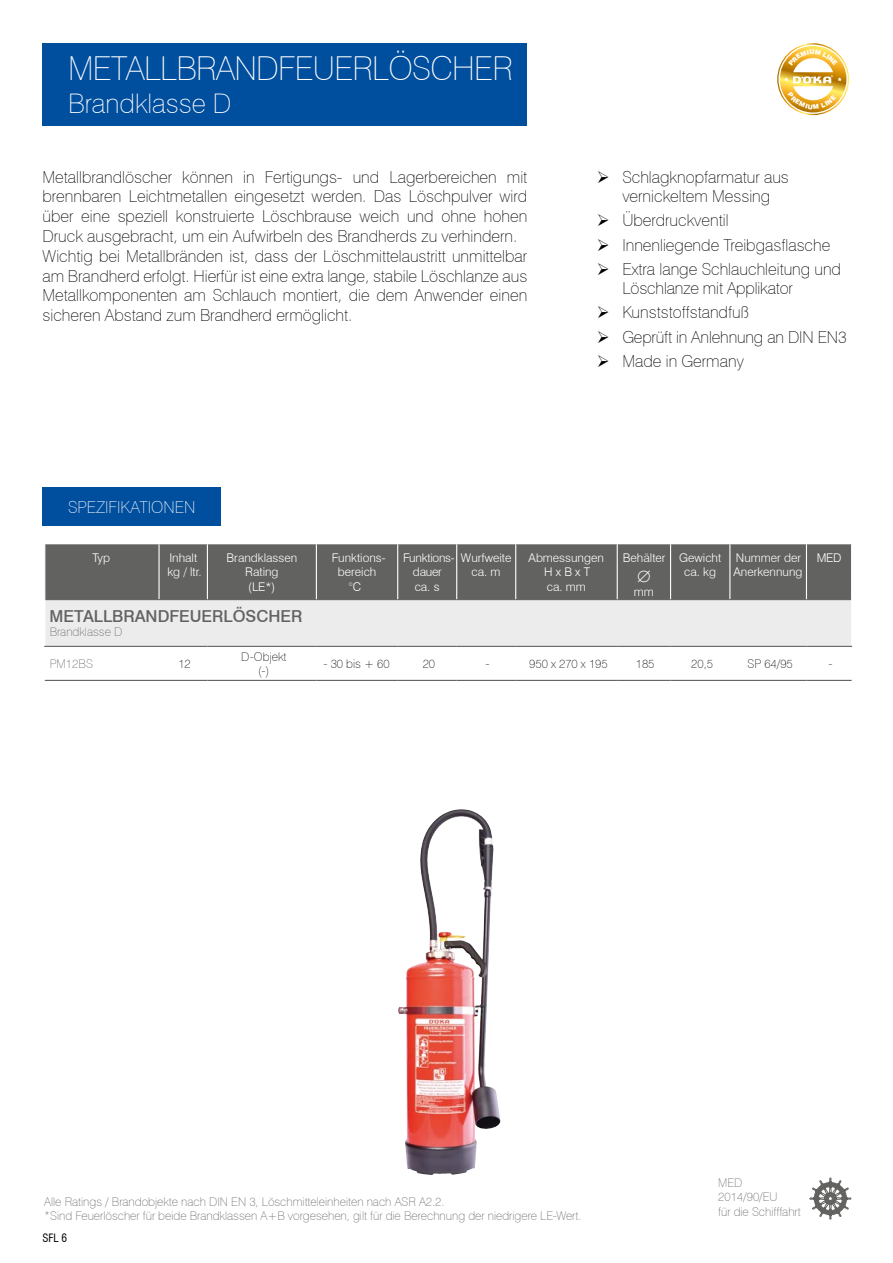
<style>
.page{position:relative;width:893px;height:1263px;background:#fff}
.page>*{position:absolute;margin:0;border:0;box-sizing:border-box;transform-origin:0 0}
.Seitenüberschrift{font:100 33px "Swiss 721 BT";letter-spacing:-.02em;color:#fff}
.Seitenüberschrift_2{font:100 27px "Swiss 721 BT";color:#fff}
.Fließtext{font:100 16.5px/19.8px "Swiss 721 BT";color:#000;text-align:justify}
.t1{font:500 16.5px "Swiss 721 BT";color:#626261}
.Highlights_Überschri{font:100 16.5px "Swiss 721 BT";color:#fff}
.Tabelle_links_ausger{font:100 12px/14.4px "Swiss 721 BT";color:#626261}
.t2{font:300 12px/14.4px "Swiss 721 BT";color:#fff;text-align:center}
.t3{font:100 12px/14.4px "Swiss 721 BT";color:#000;text-align:center}
.t4{font:300 12px/14.4px "Swiss 721 BT";letter-spacing:-.02em;color:#fff;text-align:center}
.t5{font:condensed 11.25px "Swiss 721 BT";color:#000}
</style>
<div class="page">
<img style="left:398px;top:809px;width:63px;height:366px">
<div style="left:43px;top:488px;width:178px;height:38px;background:#004e9e"></div>
<div style="left:777px;top:43px;width:72px;height:72px;border:1px solid #fff;border-radius:50%"></div>
<svg style="left:810px;top:1178px;width:41px;height:41px"></svg>
<div style="left:43px;top:43px;width:484px;height:83px;background:#004e9e"></div>
<div style="left:45px;top:544px;width:806px;height:55px;background:#626261"></div>
<div style="left:45px;top:600px;width:807px;height:46px;background:#ececec"></div>
<hr style="left:158px;top:544px;width:2px;height:55px;background:#fff">
<hr style="left:207px;top:544px;width:1px;height:55px;background:#fff">
<hr style="left:316px;top:544px;width:1px;height:55px;background:#fff">
<hr style="left:397px;top:544px;width:1px;height:55px;background:#fff">
<hr style="left:456px;top:544px;width:1px;height:55px;background:#fff">
<hr style="left:515px;top:544px;width:1px;height:55px;background:#fff">
<hr style="left:617px;top:544px;width:1px;height:55px;background:#fff">
<hr style="left:670px;top:544px;width:1px;height:55px;background:#fff">
<hr style="left:729px;top:544px;width:1px;height:55px;background:#fff">
<hr style="left:806px;top:544px;width:1px;height:55px;background:#fff">
<hr style="left:851px;top:600px;width:1px;height:46px;background:#fff">
<hr style="left:45px;top:599px;width:114px;height:1px;background:#626261">
<hr style="left:159px;top:599px;width:48px;height:1px;background:#626261">
<hr style="left:207px;top:599px;width:109px;height:1px;background:#626261">
<hr style="left:316px;top:599px;width:82px;height:1px;background:#626261">
<hr style="left:398px;top:599px;width:59px;height:1px;background:#626261">
<hr style="left:457px;top:599px;width:59px;height:1px;background:#626261">
<hr style="left:516px;top:599px;width:101px;height:1px;background:#626261">
<hr style="left:617px;top:599px;width:54px;height:1px;background:#626261">
<hr style="left:671px;top:599px;width:59px;height:1px;background:#626261">
<hr style="left:730px;top:599px;width:76px;height:1px;background:#626261">
<hr style="left:806px;top:599px;width:45px;height:1px;background:#626261">
<hr style="left:44px;top:646px;width:115px;height:1px;background:#626261">
<hr style="left:159px;top:646px;width:48px;height:1px;background:#626261">
<hr style="left:207px;top:646px;width:109px;height:1px;background:#626261">
<hr style="left:316px;top:646px;width:82px;height:1px;background:#626261">
<hr style="left:398px;top:646px;width:59px;height:1px;background:#626261">
<hr style="left:457px;top:646px;width:59px;height:1px;background:#626261">
<hr style="left:516px;top:646px;width:101px;height:1px;background:#626261">
<hr style="left:617px;top:646px;width:54px;height:1px;background:#626261">
<hr style="left:671px;top:646px;width:59px;height:1px;background:#626261">
<hr style="left:730px;top:646px;width:76px;height:1px;background:#626261">
<hr style="left:806px;top:646px;width:46px;height:1px;background:#626261">
<hr style="left:45px;top:680px;width:114px;height:1px;background:#626261">
<hr style="left:159px;top:680px;width:48px;height:1px;background:#626261">
<hr style="left:207px;top:680px;width:109px;height:1px;background:#626261">
<hr style="left:316px;top:680px;width:82px;height:1px;background:#626261">
<hr style="left:398px;top:680px;width:59px;height:1px;background:#626261">
<hr style="left:457px;top:680px;width:59px;height:1px;background:#626261">
<hr style="left:516px;top:680px;width:101px;height:1px;background:#626261">
<hr style="left:617px;top:680px;width:54px;height:1px;background:#626261">
<hr style="left:671px;top:680px;width:59px;height:1px;background:#626261">
<hr style="left:730px;top:680px;width:76px;height:1px;background:#626261">
<hr style="left:806px;top:680px;width:46px;height:1px;background:#626261">
<svg style="left:780px;top:46px;width:66px;height:67px"></svg>
<svg style="left:638px;top:570px;width:12px;height:12px"></svg>
<p class="Seitenüberschrift" style="left:68px;top:49px;width:446px">METALLBRANDFEUERLÖSCHER</p>
<p class="Seitenüberschrift_2" style="left:68px;top:87px;width:165px">Brandklasse D</p>
<p class="Fließtext" style="left:43px;top:167px;width:486px">Metallbrandlöscher können in Fertigungs- und Lagerbereichen mit brennbaren Leichtmetallen eingesetzt werden. Das Löschpulver wird über eine speziell konstruierte Löschbrause weich und ohne hohen Druck ausgebracht, um ein Aufwirbeln des Brandherds zu verhindern.</p>
<p class="Fließtext" style="left:43px;top:246px;width:486px">Wichtig bei Metallbränden ist, dass der Löschmittelaustritt unmittelbar am Brandherd erfolgt. Hierfür ist eine extra lange, stabile Löschlanze aus Metallkomponenten am Schlauch montiert, die dem Anwender einen sicheren Abstand zum Brandherd ermöglicht.</p>
<p class="Highlights_Überschri" style="left:68px;top:497px;width:129px">SPEZIFIKATIONEN</p>
<p class="Fließtext" style="left:622px;top:167px;width:168px">Schlagknopfarmatur aus vernickeltem Messing</p>
<p class="Fließtext" style="left:622px;top:211px;width:108px">Überdruckventil</p>
<p class="Fließtext" style="left:622px;top:235px;width:210px">Innenliegende Treibgasflasche</p>
<p class="Fließtext" style="left:622px;top:259px;width:220px">Extra lange Schlauchleitung und<br>Löschlanze mit Applikator</p>
<p class="Fließtext" style="left:622px;top:303px;width:128px">Kunststoffstandfuß</p>
<p class="Fließtext" style="left:622px;top:327px;width:226px">Geprüft in Anlehnung an DIN EN3</p>
<p class="Fließtext" style="left:622px;top:351px;width:123px">Made in Germany</p>
<p class="t2" style="left:93px;top:550px;width:19px">Typ</p>
<p class="t2" style="left:167px;top:550px;width:36px;text-align:left">Inhalt kg / ltr.</p>
<p class="t2" style="left:227px;top:550px;width:72px">Brandklassen<br>Rating<br>(LE*)</p>
<p class="t2" style="left:332px;top:550px;width:56px">Funktions-</p>
<p class="t2" style="left:338px;top:565px;width:40px">bereich</p>
<p class="t2" style="left:349px;top:579px;width:14px">°C</p>
<p class="t4" style="left:403px;top:550px;width:53px">Funktions&shy;dauer<br>ca. s</p>
<p class="t2" style="left:461px;top:550px;width:52px">Wurfweite ca. m</p>
<p class="t2" style="left:529px;top:550px;width:77px">Abmessungen<br>H x B x T<br>ca. mm</p>
<p class="t2" style="left:623px;top:550px;width:44px">Behälter</p>
<p class="t2" style="left:634px;top:585px;width:22px">mm</p>
<p class="t2" style="left:679px;top:550px;width:44px">Gewicht ca. kg</p>
<p class="t2" style="left:733px;top:550px;width:70px;text-align:left">Nummer der<br>Anerkennung</p>
<p class="t2" style="left:817px;top:550px;width:26px">MED</p>
<p class="t1" style="left:49px;top:606px;width:254px">METALLBRANDFEUERLÖSCHER</p>
<p class="Tabelle_links_ausger" style="left:50px;top:625px;width:74px">Brandklasse D</p>
<p class="Tabelle_links_ausger" style="left:50px;top:656px;width:45px">PM12BS</p>
<p class="t3" style="left:178px;top:656px;width:14px">12</p>
<p class="t3" style="left:241px;top:649px;width:47px">D-Objekt (-)</p>
<p class="t3" style="left:323px;top:656px;width:68px">- 30 bis + 60</p>
<p class="t3" style="left:423px;top:656px;width:14px">20</p>
<p class="t3" style="left:485px;top:656px;width:6px">-</p>
<p class="t3" style="left:529px;top:656px;width:80px">950 x 270 x 195</p>
<p class="t3" style="left:636px;top:656px;width:20px">185</p>
<p class="t3" style="left:691px;top:656px;width:23px">20,5</p>
<p class="t3" style="left:747px;top:656px;width:47px">SP 64/95</p>
<p class="t3" style="left:828px;top:656px;width:6px">-</p>
<p class="Tabelle_links_ausger" style="left:44px;top:1194px;width:539px">Alle Ratings / Brandobjekte nach DIN EN 3, Löschmitteleinheiten nach ASR A2.2.<br>*Sind Feuerlöscher für beide Brandklassen A+B vorgesehen, gilt für die Berechnung der niedrigere LE-Wert.</p>
<p class="t5" style="left:43px;top:1231px;width:26px">SFL 6</p>
<p class="Tabelle_links_ausger" style="left:718px;top:1175px;width:84px">MED<br>2014/90/EU<br>für die Schifffahrt</p>
</div>
